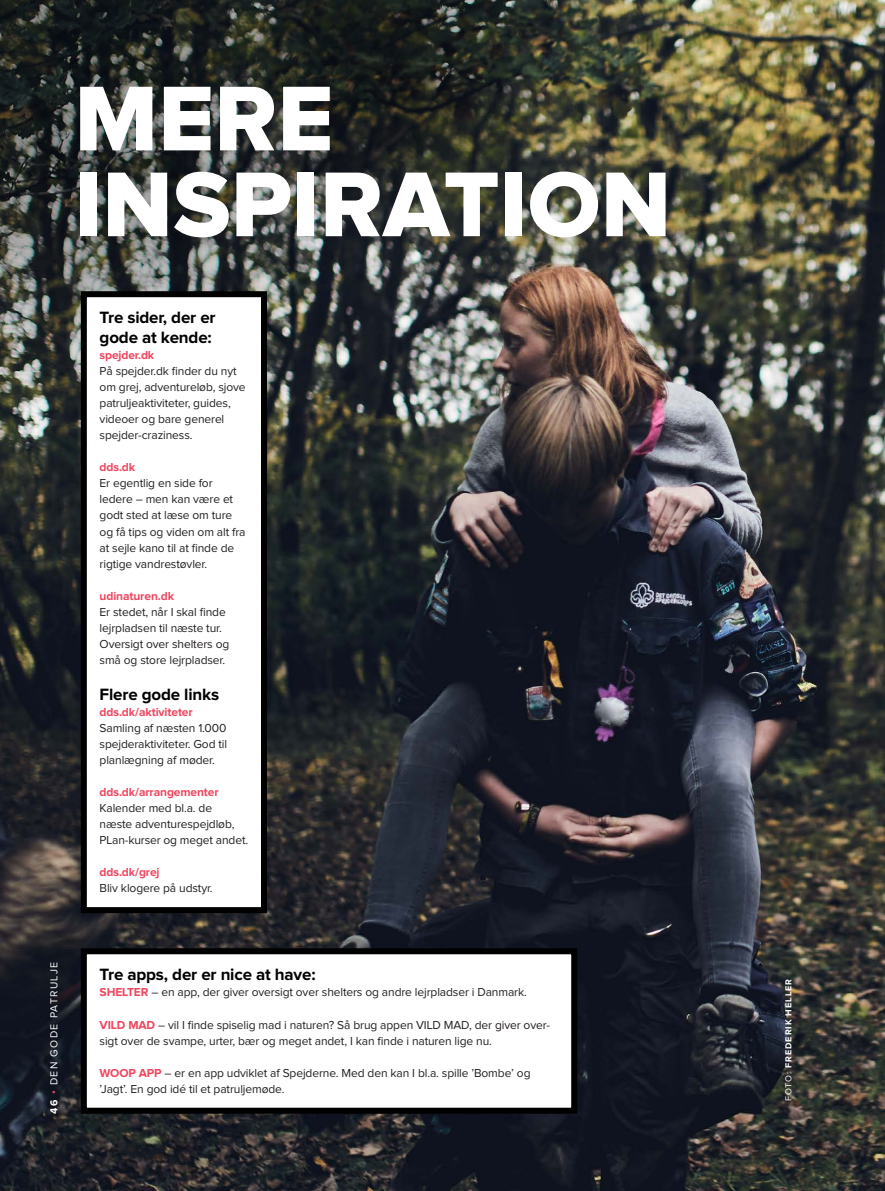
<style>
.page{position:relative;width:885px;height:1191px;background:#fff}
.page>*{position:absolute;margin:0;border:0;box-sizing:border-box;transform-origin:0 0}
.t1{font:95.4px/85.8px "Proxima Nova Extrabld";color:#fff}
.t2{font:700 16.95px/19.5px "Proxima Nova";letter-spacing:-.01em;color:#010101}
.t3{font:12px/16px "Proxima Nova";letter-spacing:-.01em;color:#231f20}
.t4{font:700 12px "Proxima Nova";letter-spacing:-.01em;color:#ef465f}
.t5{font:10.5px "Proxima Nova";letter-spacing:.125em;color:#fff}
.t6{font:700 9px "Proxima Nova";letter-spacing:.1em;color:#fff}
.s1{font-weight:700}
.s2{font-weight:700;color:#ef465f}
.s3{font-weight:400}
</style>
<div class="page">
<img style="left:0;top:0;width:884px;height:1191px">
<div style="left:84px;top:951px;width:490px;height:159px;background:#fff"></div>
<div style="left:81px;top:948px;width:496px;height:165px;border:6px solid #010101"></div>
<img style="left:0;top:0;width:385px;height:413px">
<svg style="left:246px;top:0;width:310px;height:214px;background:#2a2e29"></svg>
<div style="left:84px;top:294px;width:180px;height:616px;background:#fff"></div>
<div style="left:81px;top:291px;width:186px;height:622px;border:6px solid #010101"></div>
<h1 class="t1" style="left:74px;top:80px;width:598px">MERE<br>INSPIRATION</h1>
<p class="t5" style="left:49px;top:1113px;width:153px;rotate:-90deg"><span class="s1">46</span> <span class="s2">•</span> DEN GODE PATRULJE</p>
<h2 class="t2" style="left:100px;top:309px;width:118px">Tre sider, der er gode at kende:</h2>
<p class="t4" style="left:100px;top:349px;width:56px">spejder.dk</p>
<p class="t3" style="left:100px;top:363px;width:147px">På spejder.dk finder du nyt om grej, adventureløb, sjove patruljeaktiviteter, guides, videoer og bare generel spejder-craziness.</p>
<p class="t4" style="left:100px;top:462px;width:37px">dds.dk</p>
<p class="t3" style="left:100px;top:476px;width:147px">Er egentlig en side for ledere – men kan være et godt sted at læse om ture og få tips og viden om alt fra at sejle kano til at finde de rigtige vandrestøvler.</p>
<p class="t4" style="left:100px;top:590px;width:76px">udinaturen.dk</p>
<p class="t3" style="left:100px;top:604px;width:131px">Er stedet, når I skal finde lejrpladsen til næste tur.<br>Oversigt over shelters og små og store lejrpladser.</p>
<h2 class="t2" style="left:100px;top:685px;width:121px">Flere gode links</h2>
<p class="t4" style="left:100px;top:706px;width:95px">dds.dk/aktiviteter</p>
<p class="t3" style="left:100px;top:720px;width:129px;text-align:justify">Samling af næsten 1.000 spejderaktiviteter. God til planlægning af møder.</p>
<p class="t4" style="left:100px;top:786px;width:121px">dds.dk/arrangementer</p>
<p class="t3" style="left:100px;top:800px;width:150px">Kalender med bl.a. de<br>næste adventurespejdløb,<br>PLan-kurser og meget andet.</p>
<p class="t4" style="left:100px;top:866px;width:62px">dds.dk/grej</p>
<p class="t3" style="left:100px;top:880px;width:115px">Bliv klogere på udstyr.</p>
<h2 class="t2" style="left:100px;top:965px;width:217px">Tre apps, der er nice at have:</h2>
<p class="t3" style="left:100px;top:985px;width:429px"><span class="s2">SHELTER</span> – en app, der giver oversigt over shelters og andre lejrpladser i Danmark.</p>
<p class="t3" style="left:100px;top:1017px;width:452px"><span class="s2">VILD MAD</span> – vil I finde spiselig mad i naturen? Så brug appen VILD MAD, der giver over&shy;sigt over de svampe, urter, bær og meget andet, I kan finde i naturen lige nu.</p>
<p class="t3" style="left:100px;top:1065px;width:432px"><span class="s2">WOOP APP</span> – er en app udviklet af Spejderne. Med den kan I bl.a. spille ’Bombe’ og ’Jagt’. En god idé til et patruljemøde.</p>
<p class="t6" style="left:784px;top:1101px;width:124px;rotate:-90deg"><span class="s3">FOTO:</span> FREDERIK HELLER</p>
</div>
